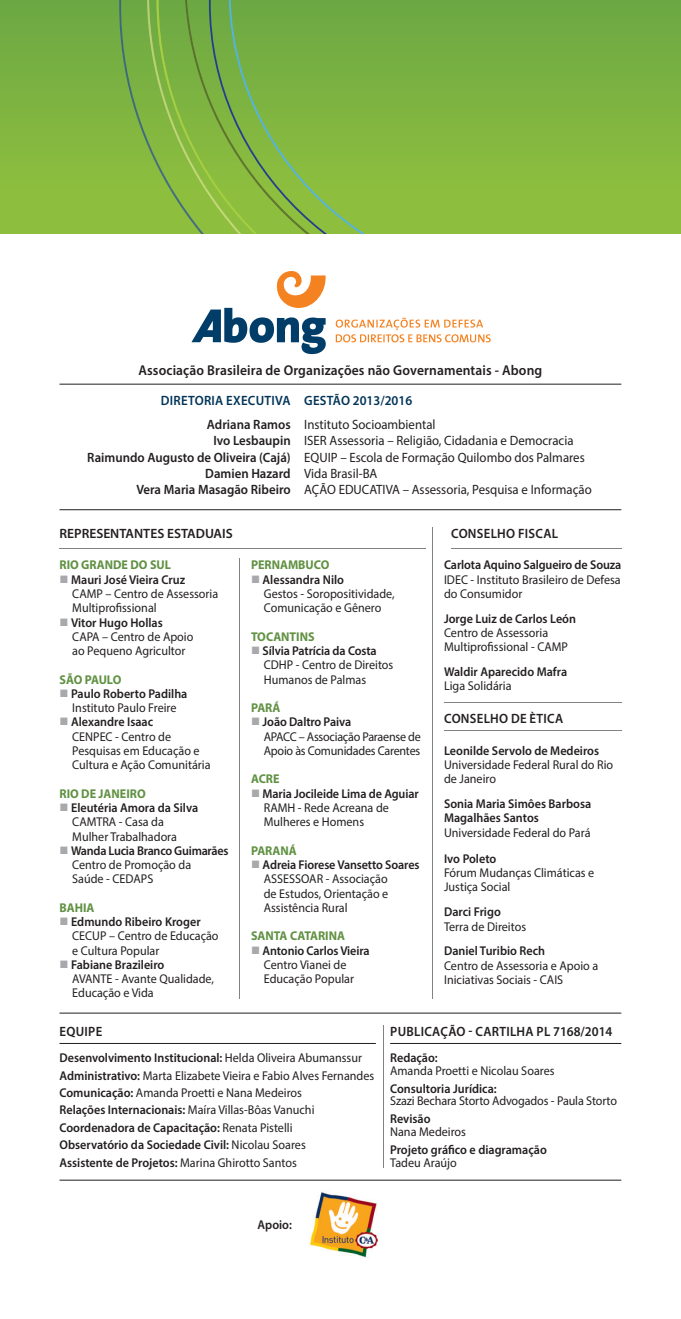
<style>
.page{position:relative;width:681px;height:1319px;background:#fff}
.page>*{position:absolute;margin:0;border:0;box-sizing:border-box;transform-origin:0 0}
.t1{font:600 14.25px "Myriad Pro";letter-spacing:.01em;color:#231f20;scale:.95 1}
.t2{font:13.5px "Myriad Pro";color:#231f20;scale:.95 1}
.t3{font:600 13.5px "Myriad Pro";letter-spacing:.02em;color:#231f20;scale:.95 1}
.t4{font:600 13.5px "Myriad Pro";letter-spacing:.02em;color:#013458;scale:.95 1}
.t5{font:600 13.5px "Myriad Pro";color:#231f20}
.t6{font:12.75px/14.2px "Myriad Pro";color:#231f20;scale:.95 1}
.t7{font:600 12.75px/14.2px "Myriad Pro";color:#231f20;scale:.95 1}
.t8{font:700 12.75px "Myriad Pro";color:#619143;scale:.95 1}
.t9{font:12.75px/14.2px "Myriad Pro";letter-spacing:-.02em;color:#231f20;scale:.95 1}
.t10{font:700 12.75px "Myriad Pro";letter-spacing:-.03em;color:#619143;scale:.95 1}
.s1{font-weight:600}
.s2{color:#a8a9ad}
</style>
<div class="page">
<div style="left:0;top:0;width:680px;height:234px;background:#8dbe3e"></div>
<svg style="left:0;top:0;width:119px;height:128px"></svg>
<svg style="left:309px;top:0;width:371px;height:234px"></svg>
<svg style="left:119px;top:0;width:190px;height:234px"></svg>
<hr style="left:59px;top:384px;width:562px;height:1px;background:#231f20">
<hr style="left:59px;top:509px;width:562px;height:1px;background:#231f20">
<hr style="left:59px;top:548px;width:366px;height:1px;background:#808285">
<hr style="left:451px;top:548px;width:170px;height:1px;background:#808285">
<hr style="left:239px;top:771px;width:1px;height:227px;background:#808285">
<hr style="left:239px;top:558px;width:1px;height:213px;background:#808285">
<hr style="left:432px;top:771px;width:1px;height:227px;background:#808285">
<hr style="left:432px;top:527px;width:1px;height:244px;background:#808285">
<svg style="left:191px;top:271px;width:135px;height:83px"></svg>
<svg style="left:335px;top:317px;width:155px;height:25px"></svg>
<hr style="left:59px;top:1012px;width:562px;height:1px;background:#231f20">
<hr style="left:382px;top:1025px;width:1px;height:142px;background:#808285">
<img style="left:310px;top:1192px;width:69px;height:66px">
<hr style="left:59px;top:1179px;width:562px;height:1px;background:#231f20">
<hr style="left:444px;top:730px;width:177px;height:1px;background:#808285">
<hr style="left:444px;top:702px;width:177px;height:1px;background:#808285">
<hr style="left:59px;top:1043px;width:316px;height:1px;background:#231f20">
<hr style="left:390px;top:1043px;width:231px;height:1px;background:#231f20">
<p class="t1" style="left:138px;top:361px;width:426px">Associação Brasileira de Organizações não Governamentais - Abong</p>
<p class="t4" style="left:161px;top:391px;width:266px">DIRETORIA EXECUTIVA GESTÃO 2013/2016</p>
<p class="t2" style="left:207px;top:416px;width:242px"><span class="s1">Adriana Ramos</span> Instituto Socioambiental</p>
<p class="t2" style="left:213px;top:432px;width:380px"><span class="s1">Ivo Lesbaupin</span> ISER Assessoria – Religião, Cidadania e Democracia</p>
<p class="t2" style="left:87px;top:448px;width:525px"><span class="s1">Raimundo Augusto de Oliveira (Cajá)</span> EQUIP – Escola de Formação Quilombo dos Palmares</p>
<p class="t2" style="left:205px;top:465px;width:183px"><span class="s1">Damien Hazard</span> Vida Brasil-BA</p>
<p class="t2" style="left:136px;top:481px;width:480px"><span class="s1">Vera Maria Masagão Ribeiro</span> AÇÃO EDUCATIVA – Assessoria, Pesquisa e Informação</p>
<p class="t5" style="left:59px;top:524px;width:175px">REPRESENTANTES ESTADUAIS</p>
<p class="t8" style="left:59px;top:556px;width:119px">RIO GRANDE DO SUL</p>
<p class="t6" style="left:72px;top:572px;width:155px;text-indent:-13px"><span class="s2">■</span> <span class="s1">Mauri José Vieira Cruz<br></span>CAMP – Centro de Assessoria<br>Multiprofissional</p>
<p class="t6" style="left:72px;top:615px;width:129px;text-indent:-13px"><span class="s2">■</span> <span class="s1">Vitor Hugo Hollas<br></span>CAPA – Centro de Apoio ao Pequeno Agricultor</p>
<p class="t10" style="left:59px;top:671px;width:67px">SÃO PAULO</p>
<p class="t6" style="left:59px;top:686px;width:136px;text-align:center"><span class="s2">■</span> <span class="s1">Paulo Roberto Padilha<br></span>Instituto Paulo Freire</p>
<p class="t6" style="left:72px;top:714px;width:147px;text-indent:-13px"><span class="s2">■</span> <span class="s1">Alexandre Isaac<br></span>CENPEC - Centro de<br>Pesquisas em Educação e<br>Cultura e Ação Comunitária</p>
<p class="t8" style="left:59px;top:785px;width:92px">RIO DE JANEIRO</p>
<p class="t6" style="left:72px;top:800px;width:134px;text-indent:-13px"><span class="s2">■</span> <span class="s1">Eleutéria Amora da Silva<br></span>CAMTRA - Casa da<br>Mulher Trabalhadora</p>
<p class="t6" style="left:72px;top:843px;width:166px;text-indent:-13px"><span class="s2">■</span> <span class="s1">Wanda Lucia Branco Guimarães<br></span>Centro de Promoção da<br>Saúde - CEDAPS</p>
<p class="t8" style="left:59px;top:899px;width:38px">BAHIA</p>
<p class="t6" style="left:72px;top:914px;width:155px;text-indent:-13px"><span class="s2">■</span> <span class="s1">Edmundo Ribeiro Kroger<br></span>CECUP – Centro de Educação e Cultura Popular</p>
<p class="t6" style="left:72px;top:957px;width:151px;text-indent:-13px"><span class="s2">■</span> <span class="s1">Fabiane Brazileiro<br></span>AVANTE - Avante Qualidade,<br>Educação e Vida</p>
<p class="t8" style="left:251px;top:556px;width:84px">PERNAMBUCO</p>
<p class="t6" style="left:264px;top:572px;width:139px;text-indent:-13px"><span class="s2">■</span> <span class="s1">Alessandra Nilo<br></span>Gestos - Soropositividade,<br>Comunicação e Gênero</p>
<p class="t8" style="left:251px;top:628px;width:68px">TOCANTINS</p>
<p class="t6" style="left:264px;top:643px;width:138px;text-indent:-13px"><span class="s2">■</span> <span class="s1">Sílvia Patrícia da Costa<br></span>CDHP - Centro de Direitos<br>Humanos de Palmas</p>
<p class="t8" style="left:251px;top:699px;width:33px">PARÁ</p>
<p class="t9" style="left:264px;top:714px;width:167px;text-indent:-13px"><span class="s2">■</span> <span class="s1">João Daltro Paiva<br></span>APACC – Associação Paraense de<br>Apoio às Comunidades Carentes</p>
<p class="t8" style="left:251px;top:770px;width:32px">ACRE</p>
<p class="t6" style="left:264px;top:786px;width:164px;text-indent:-13px"><span class="s2">■</span> <span class="s1">Maria Jocileide Lima de Aguiar<br></span>RAMH - Rede Acreana de<br>Mulheres e Homens</p>
<p class="t8" style="left:251px;top:842px;width:50px">PARANÁ</p>
<p class="t6" style="left:264px;top:857px;width:165px;text-indent:-13px"><span class="s2">■</span> <span class="s1">Adreia Fiorese Vansetto Soares<br></span>ASSESSOAR - Associação<br>de Estudos, Orientação e<br>Assistência Rural</p>
<p class="t8" style="left:251px;top:927px;width:100px">SANTA CATARINA</p>
<p class="t6" style="left:264px;top:942px;width:113px;text-indent:-13px"><span class="s2">■</span> <span class="s1">Antonio Carlos Vieira<br></span>Centro Vianei de<br>Educação Popular</p>
<p class="t3" style="left:451px;top:524px;width:114px">CONSELHO FISCAL</p>
<p class="t7" style="left:444px;top:557px;width:188px">Carlota Aquino Salgueiro de Souza</p>
<p class="t6" style="left:444px;top:572px;width:187px">IDEC - Instituto Brasileiro de Defesa do Consumidor</p>
<p class="t7" style="left:444px;top:611px;width:140px">Jorge Luiz de Carlos León</p>
<p class="t6" style="left:444px;top:625px;width:132px">Centro de Assessoria<br>Multiprofissional - CAMP</p>
<p class="t7" style="left:444px;top:664px;width:131px">Waldir Aparecido Mafra</p>
<p class="t6" style="left:444px;top:678px;width:73px">Liga Solidária</p>
<p class="t3" style="left:444px;top:709px;width:127px">CONSELHO DE ÈTICA</p>
<p class="t7" style="left:444px;top:743px;width:165px">Leonilde Servolo de Medeiros</p>
<p class="t6" style="left:444px;top:757px;width:179px">Universidade Federal Rural do Rio de Janeiro</p>
<p class="t7" style="left:444px;top:796px;width:156px">Sonia Maria Simôes Barbosa<br>Magalhães Santos</p>
<p class="t6" style="left:444px;top:825px;width:156px">Universidade Federal do Pará</p>
<p class="t7" style="left:444px;top:851px;width:57px">Ivo Poleto</p>
<p class="t6" style="left:444px;top:865px;width:159px">Fórum Mudanças Climáticas e<br>Justiça Social</p>
<p class="t7" style="left:444px;top:904px;width:61px">Darci Frigo</p>
<p class="t6" style="left:444px;top:918px;width:88px">Terra de Direitos</p>
<p class="t7" style="left:444px;top:943px;width:108px">Daniel Turibio Rech</p>
<p class="t6" style="left:444px;top:957px;width:164px">Centro de Assessoria e Apoio a<br>Iniciativas Sociais - CAIS</p>
<p class="t3" style="left:60px;top:1022px;width:46px">EQUIPE</p>
<p class="t6" style="left:59px;top:1048px;width:333px;line-height:17.4px"><span class="s1">Desenvolvimento Institucional:</span> Helda Oliveira Abumanssur <span class="s1">Administrativo:</span> Marta Elizabete Vieira e Fabio Alves Fernandes <span class="s1">Comunicação:</span> Amanda Proetti e Nana Medeiros<br><span class="s1">Relações Internacionais:</span> Maíra Villas-Bôas Vanuchi <span class="s1">Coordenadora de Capacitação:</span> Renata Pistelli<br><span class="s1">Observatório da Sociedade Civil:</span> Nicolau Soares<br><span class="s1">Assistente de Projetos:</span> Marina Ghirotto Santos</p>
<p class="t3" style="left:390px;top:1022px;width:235px">PUBLICAÇÃO - CARTILHA PL 7168/2014</p>
<p class="t7" style="left:390px;top:1049px;width:52px">Redação:</p>
<p class="t6" style="left:390px;top:1062px;width:174px">Amanda Proetti e Nicolau Soares</p>
<p class="t7" style="left:390px;top:1080px;width:114px">Consultoria Jurídica:</p>
<p class="t6" style="left:390px;top:1093px;width:240px">Szazi Bechara Storto Advogados - Paula Storto</p>
<p class="t7" style="left:390px;top:1111px;width:44px">Revisão</p>
<p class="t6" style="left:390px;top:1124px;width:81px">Nana Medeiros</p>
<p class="t7" style="left:390px;top:1142px;width:166px">Projeto gráfico e diagramação</p>
<p class="t6" style="left:390px;top:1155px;width:72px">Tadeu Araújo</p>
<p class="t7" style="left:257px;top:1217px;width:38px">Apoio:</p>
</div>
